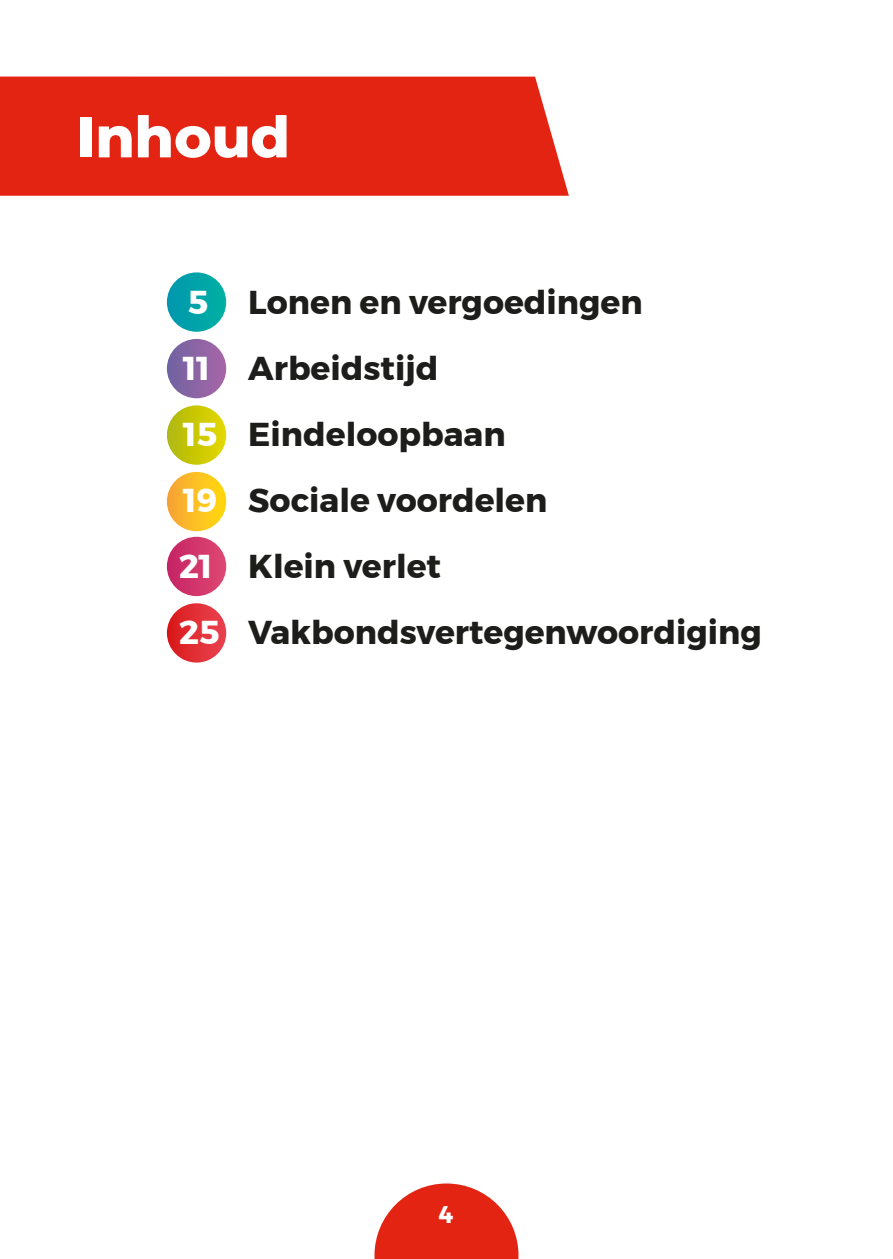
<style>
.page{position:relative;width:893px;height:1259px;background:#fff}
.page>*{position:absolute;margin:0;border:0;box-sizing:border-box;transform-origin:0 0}
.t1{font:800 57px "Montserrat";letter-spacing:-.01em;color:#fff}
.t2{font:700 33px/66px "Montserrat";color:#1d1d1b}
.t3{font:700 24px "Montserrat";color:#fff}
.s1{color:#fff}
</style>
<div class="page">
<svg style="left:374px;top:1183px;width:144px;height:76px"></svg>
<div style="left:167px;top:272px;width:59px;height:60px;background:#00a4a9;border-radius:30px"></div>
<div style="left:167px;top:537px;width:59px;height:59px;background:linear-gradient(to right,#c52465,#de4872);border-radius:30px"></div>
<svg style="left:167px;top:405px;width:59px;height:60px;background:#cac807"></svg>
<div style="left:167px;top:339px;width:59px;height:59px;background:linear-gradient(to right,#7064a2,#a866a7);border-radius:30px"></div>
<div style="left:167px;top:603px;width:59px;height:59px;background:linear-gradient(to right,#d91a1b,#ea4452);border-radius:30px"></div>
<div style="left:167px;top:472px;width:59px;height:59px;background:linear-gradient(to right,#f7a438,#ffdb0d);border-radius:30px"></div>
<div style="left:0;top:77px;width:569px;height:119px;background:#e42413"></div>
<h1 class="t1" style="left:77px;top:95px;width:215px">Inhoud</h1>
<p class="t2" style="left:179px;top:269px;width:584px"><span class="s1">5</span> Lonen en vergoedingen<br><span class="s1">11</span> Arbeidstijd<br><span class="s1">15</span> Eindeloopbaan<br><span class="s1">19</span> Sociale voordelen<br><span class="s1">21</span> Klein verlet<br><span class="s1">25</span> Vakbondsvertegenwoordiging</p>
<p class="t3" style="left:439px;top:1195px;width:16px">4</p>
</div>
